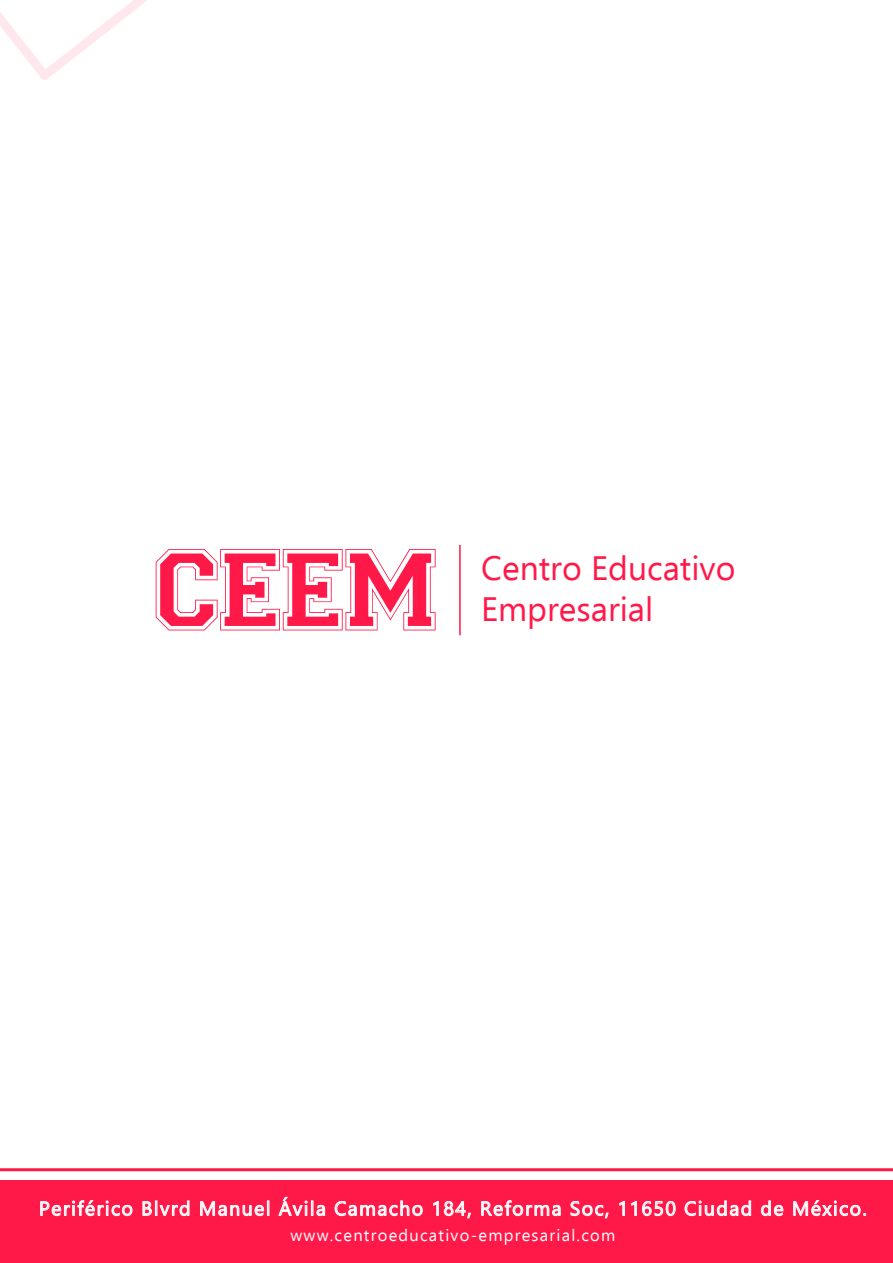
<style>
.page{position:relative;width:893px;height:1263px;background:#fff}
.page>*{position:absolute;margin:0;border:0;box-sizing:border-box;transform-origin:0 0}
.t1{font:33.75px/40.5px "Ebrima";color:#ff1949}
.t2{font:19.5px "Ebrima";letter-spacing:.075em;color:#fff}
.t3{font:16.5px "Ebrima";letter-spacing:.075em;color:#fff}
</style>
<div class="page">
<hr style="left:459px;top:545px;width:2px;height:90px;background:#ff1949">
<svg style="left:156px;top:549px;width:280px;height:81px"></svg>
<div style="left:0;top:1180px;width:893px;height:83px;background:#ff1949"></div>
<hr style="left:0;top:1168px;width:893px;height:3px;background:#ff1949">
<svg style="left:40px;top:1200px;width:92px;height:16px"></svg>
<svg style="left:143px;top:1200px;width:46px;height:16px"></svg>
<svg style="left:200px;top:1200px;width:69px;height:16px"></svg>
<svg style="left:278px;top:1197px;width:47px;height:19px"></svg>
<svg style="left:335px;top:1200px;width:88px;height:16px"></svg>
<svg style="left:433px;top:1201px;width:38px;height:17px"></svg>
<svg style="left:481px;top:1200px;width:80px;height:16px"></svg>
<svg style="left:570px;top:1201px;width:39px;height:17px"></svg>
<svg style="left:619px;top:1201px;width:6px;height:15px"></svg>
<svg style="left:631px;top:1201px;width:45px;height:15px"></svg>
<svg style="left:685px;top:1200px;width:66px;height:16px"></svg>
<svg style="left:761px;top:1200px;width:22px;height:16px"></svg>
<svg style="left:793px;top:1200px;width:73px;height:16px"></svg>
<svg style="left:0;top:0;width:147px;height:80px"></svg>
<h1 class="t1" style="left:481px;top:547px;width:256px">Centro Educativo<br>Empresarial</h1>
<p class="t2" style="left:39px;top:1194px;width:829px">Periférico Blvrd Manuel Ávila Camacho 184, Reforma Soc, 11650 Ciudad de México.</p>
<p class="t3" style="left:290px;top:1223px;width:327px">www.centroeducativo-empresarial.com</p>
</div>
